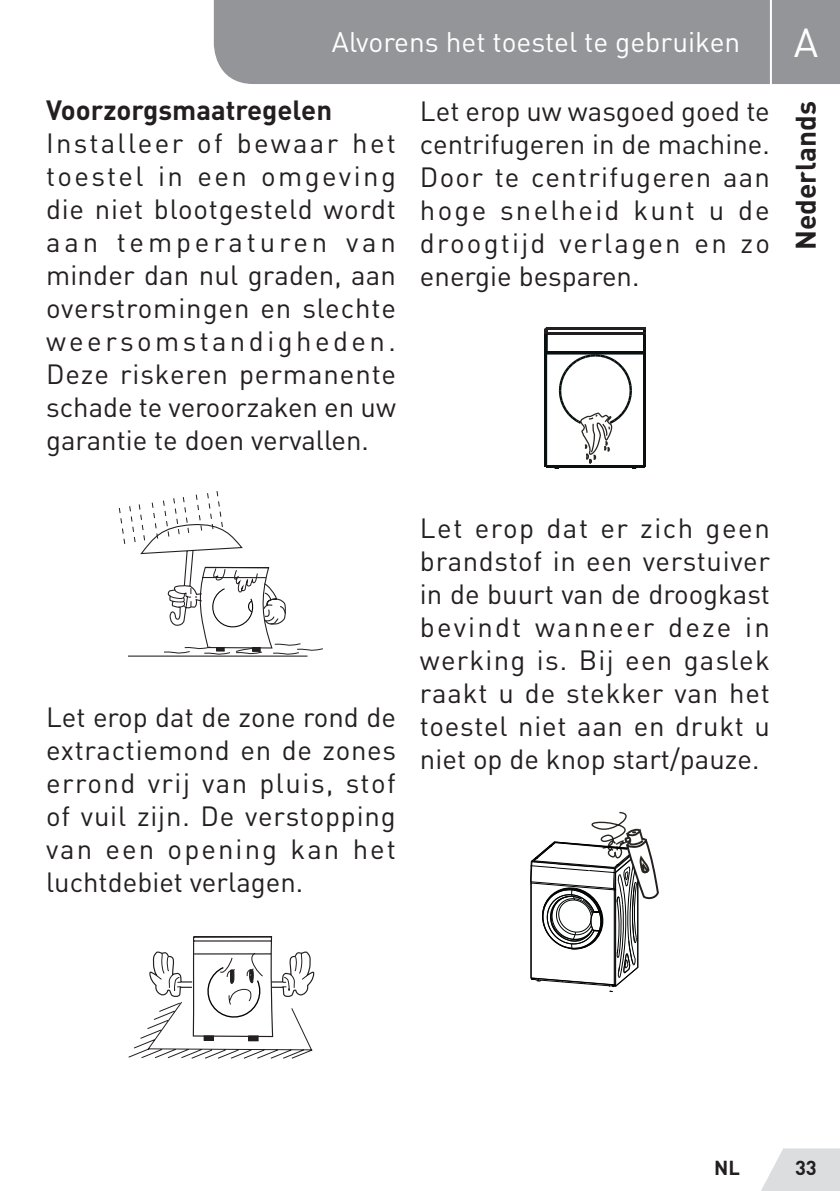
<style>
.page{position:relative;width:840px;height:1191px;background:#fff}
.page>*{position:absolute;margin:0;border:0;box-sizing:border-box;transform-origin:0 0}
.t1{font:40px "DIN Pro";color:#fff}
.t2{font:28px "DIN Pro";color:#fff}
.t3{font:700 28px "DIN Pro";color:#231f20}
.securité_nettoyage{font:27.6px/33px "DIN Pro";color:#231f20;text-align:justify}
.securité_nettoyage_B{font:700 27.6px "DIN Pro";color:#231f20}
.t4{font:700 20px "DIN Pro";color:#231f20}
</style>
<div class="page">
<svg style="left:761px;top:1148px;width:78px;height:43px;background:#e1e2e3"></svg>
<div style="left:214px;top:0;width:625px;height:84px;background:#939598"></div>
<hr style="left:769px;top:0;width:2px;height:94px;background:#fff">
<svg style="left:119px;top:491px;width:204px;height:165px"></svg>
<svg style="left:128px;top:936px;width:187px;height:123px"></svg>
<hr style="left:546px;top:465px;width:98px;height:3px;background:#091010">
<hr style="left:643px;top:354px;width:2px;height:112px;background:#091010">
<hr style="left:643px;top:328px;width:2px;height:25px;background:#091010">
<hr style="left:546px;top:352px;width:99px;height:2px;background:#091010">
<hr style="left:546px;top:332px;width:99px;height:2px;background:#231f20">
<hr style="left:546px;top:327px;width:99px;height:3px;background:#231f20">
<hr style="left:544px;top:353px;width:3px;height:113px;background:#091010">
<svg style="left:553px;top:354px;width:84px;height:115px"></svg>
<svg style="left:544px;top:327px;width:3px;height:26px"></svg>
<svg style="left:530px;top:811px;width:129px;height:181px"></svg>
<p class="t2" style="left:332px;top:23px;width:409px">Alvorens het toestel te gebruiken</p>
<p class="securité_nettoyage_B" style="left:46px;top:87px;width:287px">Voorzorgsmaatregelen</p>
<p class="securité_nettoyage" style="left:46px;top:125px;width:351px">Installeer of bewaar het toestel in een omgeving die niet blootgesteld wordt aan temperaturen van minder dan nul graden, aan overstromingen en slechte weersomstandigheden.<br>Deze riskeren permanente schade te veroorzaken en uw garantie te doen vervallen.</p>
<p class="securité_nettoyage" style="left:420px;top:93px;width:351px">Let erop uw wasgoed goed te centrifugeren in de machine.<br>Door te centrifugeren aan hoge snelheid kunt u de droogtijd verlagen en zo energie besparen.</p>
<h1 class="t1" style="left:793px;top:15px;width:26px">A</h1>
<p class="t3" style="left:782px;top:250px;width:150px;rotate:-90deg">Nederlands</p>
<p class="securité_nettoyage" style="left:46px;top:700px;width:351px">Let erop dat de zone rond de extractiemond en de zones errond vrij van pluis, stof of vuil zijn. De verstopping van een opening kan het luchtdebiet verlagen.</p>
<p class="securité_nettoyage" style="left:420px;top:511px;width:351px">Let erop dat er zich geen brandstof in een verstuiver in de buurt van de droogkast bevindt wanneer deze in werking is. Bij een gaslek raakt u de stekker van het toestel niet aan en drukt u niet op de knop start/pauze.</p>
<p class="t4" style="left:713px;top:1151px;width:27px">NL</p>
<p class="t4" style="left:794px;top:1151px;width:23px">33</p>
</div>
